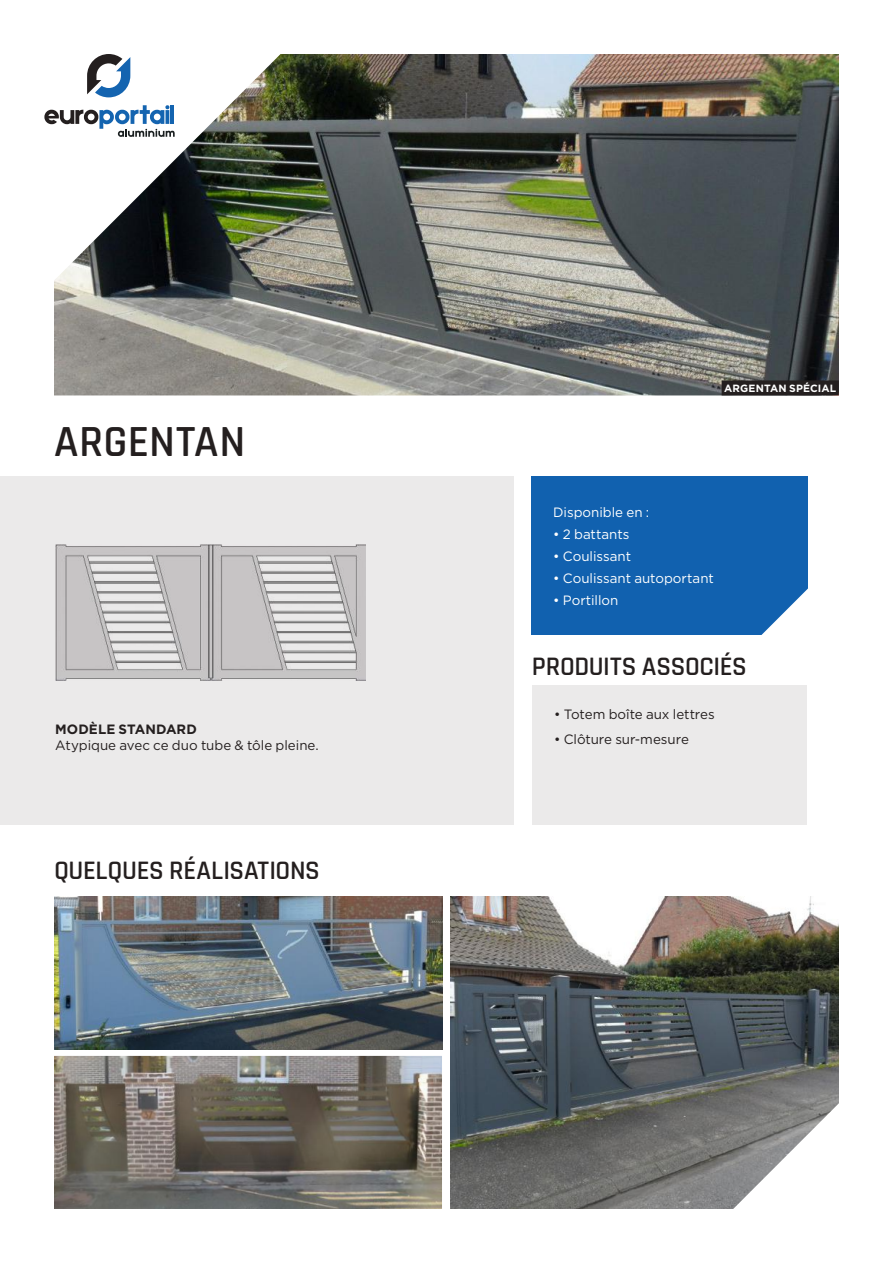
<style>
.page{position:relative;width:893px;height:1263px;background:#fff}
.page>*{position:absolute;margin:0;border:0;box-sizing:border-box;transform-origin:0 0}
.t1{font:600 45px "Rajdhani";letter-spacing:.005em;color:#241f1f}
.t2{font:600 27px "Rajdhani";letter-spacing:-.01em;color:#241f1f}
.t3{font:13.5px "Gotham HTF";letter-spacing:-.005em;color:#241f1f}
.t4{font:13.5px "Gotham HTF";color:#fff}
.t5{font:700 13.5px "Gotham HTF";letter-spacing:.005em;color:#241f1f}
.t6{font:700 10.5px "Gotham HTF";letter-spacing:.01em;color:#fff}
</style>
<div class="page">
<img style="left:451px;top:896px;width:388px;height:313px">
<img style="left:54px;top:54px;width:785px;height:341px">
<div style="left:0;top:476px;width:513px;height:349px;background:#ebeaea"></div>
<img style="left:54px;top:1056px;width:388px;height:153px">
<img style="left:54px;top:896px;width:388px;height:153px">
<img style="left:55px;top:544px;width:311px;height:136px">
<div style="left:722px;top:380px;width:117px;height:15px;background:#241f1f"></div>
<svg style="left:87px;top:54px;width:43px;height:43px"></svg>
<svg style="left:44px;top:105px;width:131px;height:32px"></svg>
<svg style="left:714px;top:1071px;width:125px;height:138px"></svg>
<div style="left:531px;top:476px;width:277px;height:159px;background:#1161af"></div>
<svg style="left:761px;top:588px;width:47px;height:47px"></svg>
<div style="left:532px;top:685px;width:275px;height:140px;background:#ebeaea"></div>
<h1 class="t1" style="left:54px;top:414px;width:193px">ARGENTAN</h1>
<p class="t5" style="left:55px;top:721px;width:143px">MODÈLE STANDARD</p>
<p class="t3" style="left:55px;top:738px;width:265px">Atypique avec ce duo tube &amp; tôle pleine.</p>
<h2 class="t2" style="left:54px;top:854px;width:267px">QUELQUES RÉALISATIONS</h2>
<p class="t6" style="left:724px;top:383px;width:113px">ARGENTAN SPÉCIAL</p>
<p class="t4" style="left:553px;top:505px;width:98px">Disponible en :</p>
<p class="t4" style="left:553px;top:527px;width:78px">• 2 battants</p>
<p class="t4" style="left:553px;top:549px;width:79px">• Coulissant</p>
<p class="t4" style="left:553px;top:571px;width:162px">• Coulissant autoportant</p>
<p class="t4" style="left:553px;top:593px;width:67px">• Portillon</p>
<h2 class="t2" style="left:532px;top:650px;width:217px">PRODUITS ASSOCIÉS</h2>
<p class="t3" style="left:554px;top:707px;width:162px">• Totem boîte aux lettres</p>
<p class="t3" style="left:554px;top:732px;width:136px">• Clôture sur-mesure</p>
</div>
